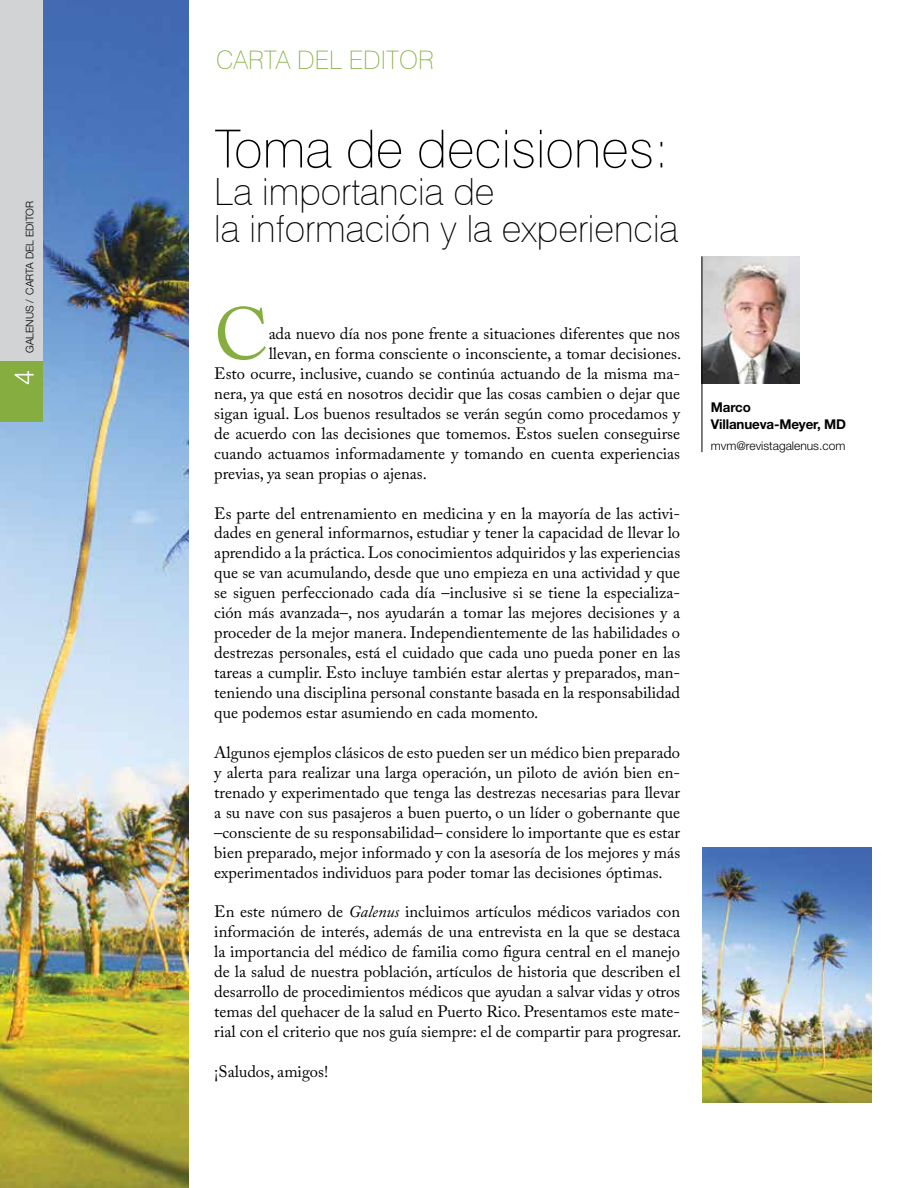
<style>
.page{position:relative;width:918px;height:1188px;background:#fff}
.page>*{position:absolute;margin:0;border:0;box-sizing:border-box;transform-origin:0 0}
.t1{font:72.9px "Adobe Caslon Pro";color:#85ad3f}
.t2{font:100 52.5px "Swiss 721 BT";color:#000}
.t3{font:100 37.5px/37.5px "Swiss 721 BT";color:#000}
.t4{font:300 27px "Helvetica Neue";color:#fff}
.t5{font:100 25.5px "Swiss 721 BT";color:#85ad3f}
.t6{font:16.5px/20px "Adobe Caslon Pro";color:#000;text-align:justify}
.t7{font:700 13.5px/16.2px "Helvetica Neue LT Std";letter-spacing:-.01em;color:#000}
.t8{font:300 12px "Helvetica Neue";color:#000}
.t9{font:300 10.5px "Helvetica Neue";color:#000}
.s1{font-style:italic}
</style>
<div class="page">
<img style="left:703px;top:256px;width:96px;height:128px">
<hr style="left:702px;top:256px;width:1px;height:196px;background:#000">
<img style="left:0;top:0;width:189px;height:1188px">
<img style="left:702px;top:848px;width:170px;height:255px">
<div style="left:0;top:0;width:43px;height:412px;background:#d1d3d4"></div>
<div style="left:0;top:361px;width:43px;height:61px;background:#85ad3f"></div>
<p class="t9" style="left:23px;top:353px;width:154px;rotate:-90deg">GALENUS / CARTA DEL EDITOR</p>
<h3 class="t4" style="left:8px;top:385px;width:17px;rotate:-90deg">4</h3>
<h3 class="t5" style="left:216px;top:45px;width:219px">CARTA DEL EDITOR</h3>
<h2 class="t2" style="left:214px;top:117px;width:456px">Toma de decisiones:</h2>
<h3 class="t3" style="left:214px;top:173px;width:466px">La importancia de<br>la información y la experiencia</h3>
<h1 class="t1" style="left:214px;top:291px;width:56px">C</h1>
<p class="t6" style="left:269px;top:323px;width:413px">ada nuevo día nos pone frente a situaciones diferentes que nos</p>
<p class="t6" style="left:269px;top:343px;width:414px">llevan, en forma consciente o inconsciente, a tomar decisiones.</p>
<p class="t6" style="left:214px;top:363px;width:467px">Esto ocurre, inclusive, cuando se continúa actuando de la misma ma-</p>
<p class="t6" style="left:214px;top:383px;width:467px">nera, ya que está en nosotros decidir que las cosas cambien o dejar que</p>
<p class="t6" style="left:214px;top:403px;width:467px">sigan igual. Los buenos resultados se verán según como procedamos y</p>
<p class="t6" style="left:214px;top:423px;width:467px">de acuerdo con las decisiones que tomemos. Estos suelen conseguirse</p>
<p class="t6" style="left:214px;top:443px;width:467px">cuando actuamos informadamente y tomando en cuenta experiencias</p>
<p class="t6" style="left:214px;top:463px;width:214px">previas, ya sean propias o ajenas.</p>
<p class="t6" style="left:214px;top:503px;width:467px">Es parte del entrenamiento en medicina y en la mayoría de las activi&shy;dades en general informarnos, estudiar y tener la capacidad de llevar lo aprendido a la práctica. Los conocimientos adquiridos y las experiencias que se van acumulando, desde que uno empieza en una actividad y que se siguen perfeccionado cada día –inclusive si se tiene la especializa&shy;ción más avanzada–, nos ayudarán a tomar las mejores decisiones y a proceder de la mejor manera. Independientemente de las habilidades o destrezas personales, está el cuidado que cada uno pueda poner en las tareas a cumplir. Esto incluye también estar alertas y preparados, man&shy;teniendo una disciplina personal constante basada en la responsabilidad que podemos estar asumiendo en cada momento.</p>
<p class="t6" style="left:214px;top:742px;width:467px">Algunos ejemplos clásicos de esto pueden ser un médico bien preparado y alerta para realizar una larga operación, un piloto de avión bien en&shy;trenado y experimentado que tenga las destrezas necesarias para llevar a su nave con sus pasajeros a buen puerto, o un líder o gobernante que –consciente de su responsabilidad– considere lo importante que es estar bien preparado, mejor informado y con la asesoría de los mejores y más experimentados individuos para poder tomar las decisiones óptimas.</p>
<p class="t6" style="left:214px;top:902px;width:469px">En este número de <span class="s1">Galenus</span> incluimos artículos médicos variados con información de interés, además de una entrevista en la que se destaca la importancia del médico de familia como figura central en el manejo de la salud de nuestra población, artículos de historia que describen el desarrollo de procedimientos médicos que ayudan a salvar vidas y otros temas del quehacer de la salud en Puerto Rico. Presentamos este mate&shy;rial con el criterio que nos guía siempre: el de compartir para progresar.</p>
<p class="t6" style="left:214px;top:1061px;width:115px">¡Saludos, amigos!</p>
<p class="t7" style="left:711px;top:399px;width:137px">Marco<br>Villanueva-Meyer, MD</p>
<p class="t8" style="left:711px;top:438px;width:136px">mvm@revistagalenus.com</p>
</div>
